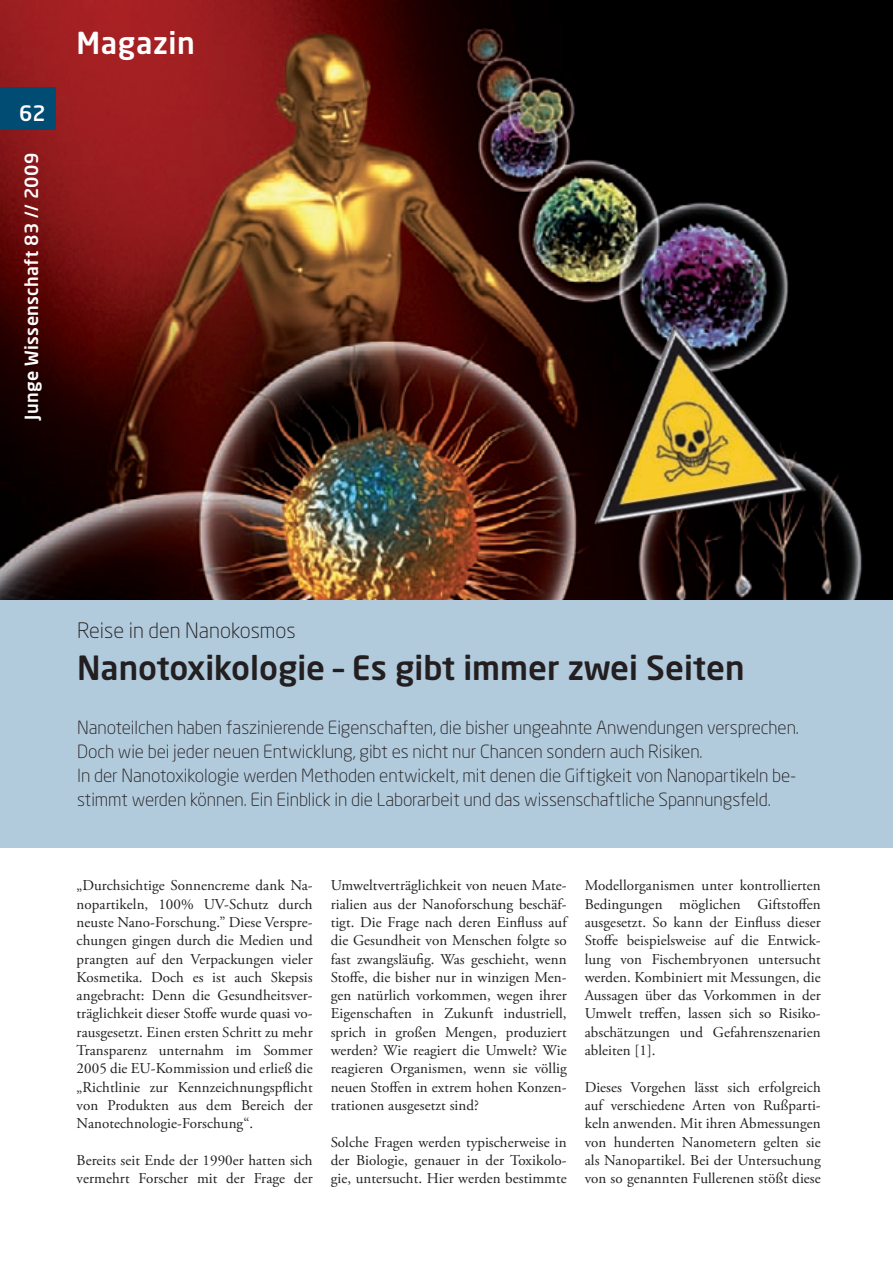
<style>
.page{position:relative;width:893px;height:1263px;background:#fff}
.page>*{position:absolute;margin:0;border:0;box-sizing:border-box;transform-origin:0 0}
.t1{font:500 33px "Neo Sans Std";color:#231f20}
.t2{font:500 30px "Neo Sans Std";letter-spacing:.02em;color:#fff}
.t3{font:300 21px "Neo Sans Std";color:#231f20}
.t4{font:500 21px "Neo Sans Std";color:#fff}
.t5{font:300 18px/24px "Neo Sans Std";letter-spacing:-.005em;color:#231f20}
.t6{font:500 18px "Neo Sans Std";letter-spacing:.02em;color:#fff}
.t7{font:15px/18.3px "Adobe Garamond Pro";letter-spacing:.005em;color:#231f20;text-align:justify}
</style>
<div class="page">
<img style="left:0;top:0;width:893px;height:601px">
<div style="left:0;top:87px;width:56px;height:43px;background:#004c72"></div>
<div style="left:0;top:601px;width:893px;height:247px;background:#b1cadc"></div>
<img style="left:571px;top:313px;width:240px;height:223px">
<h3 class="t4" style="left:19px;top:100px;width:28px">62</h3>
<p class="t6" style="left:20px;top:420px;width:268px;rotate:-90deg">Junge Wissenschaft 83 // 2009</p>
<h2 class="t2" style="left:77px;top:24px;width:120px">Magazin</h2>
<h3 class="t3" style="left:77px;top:618px;width:220px">Reise in den Nanokosmos</h3>
<h1 class="t1" style="left:77px;top:646px;width:669px">Nanotoxikologie – Es gibt immer zwei Seiten</h1>
<p class="t5" style="left:77px;top:715px;width:723px">Nanoteilchen haben faszinierende Eigenschaften, die bisher ungeahnte Anwendungen versprechen.<br>Doch wie bei jeder neuen Entwicklung, gibt es nicht nur Chancen sondern auch Risiken.<br>In der Nanotoxikologie werden Methoden entwickelt, mit denen die Giftigkeit von Nanopartikeln be&shy;stimmt werden können. Ein Einblick in die Laborarbeit und das wissenschaftliche Spannungsfeld.</p>
<p class="t7" style="left:77px;top:877px;width:238px">„Durchsichtige Sonnencreme dank Na&shy;nopartikeln, 100% UV-Schutz durch neuste Nano-Forschung.” Diese Verspre&shy;chungen gingen durch die Medien und prangten auf den Verpackungen vieler Kosmetika. Doch es ist auch Skepsis angebracht: Denn die Gesundheitsver&shy;träglichkeit dieser Stoffe wurde quasi vo&shy;rausgesetzt. Einen ersten Schritt zu mehr Transparenz unternahm im Sommer 2005 die EU-Kommission und erließ die „Richtlinie zur Kennzeichnungspflicht von Produkten aus dem Bereich der Nanotechnologie-Forschung“.</p>
<p class="t7" style="left:77px;top:1151px;width:238px">Bereits seit Ende der 1990er hatten sich vermehrt Forscher mit der Frage der</p>
<p class="t7" style="left:331px;top:877px;width:238px">Umweltverträglichkeit von neuen Mate&shy;rialien aus der Nanoforschung beschäf&shy;tigt. Die Frage nach deren Einfluss auf die Gesundheit von Menschen folgte so fast zwangsläufig. Was geschieht, wenn Stoffe, die bisher nur in winzigen Men&shy;gen natürlich vorkommen, wegen ihrer Eigenschaften in Zukunft industriell, sprich in großen Mengen, produziert werden? Wie reagiert die Umwelt? Wie reagieren Organismen, wenn sie völlig neuen Stoffen in extrem hohen Konzen&shy;trationen ausgesetzt sind?</p>
<p class="t7" style="left:331px;top:1133px;width:238px">Solche Fragen werden typischerweise in der Biologie, genauer in der Toxikolo&shy;gie, untersucht. Hier werden bestimmte</p>
<p class="t7" style="left:585px;top:877px;width:238px">Modellorganismen unter kontrollierten Bedingungen möglichen Giftstoffen ausgesetzt. So kann der Einfluss dieser Stoffe beispielsweise auf die Entwick&shy;lung von Fischembryonen untersucht werden. Kombiniert mit Messungen, die Aussagen über das Vorkommen in der Umwelt treffen, lassen sich so Risiko&shy;abschätzungen und Gefahrenszenarien ableiten [1].</p>
<p class="t7" style="left:585px;top:1078px;width:238px">Dieses Vorgehen lässt sich erfolgreich auf verschiedene Arten von Rußparti&shy;keln anwenden. Mit ihren Abmessungen von hunderten Nanometern gelten sie als Nanopartikel. Bei der Untersuchung von so genannten Fullerenen stößt diese</p>
</div>
